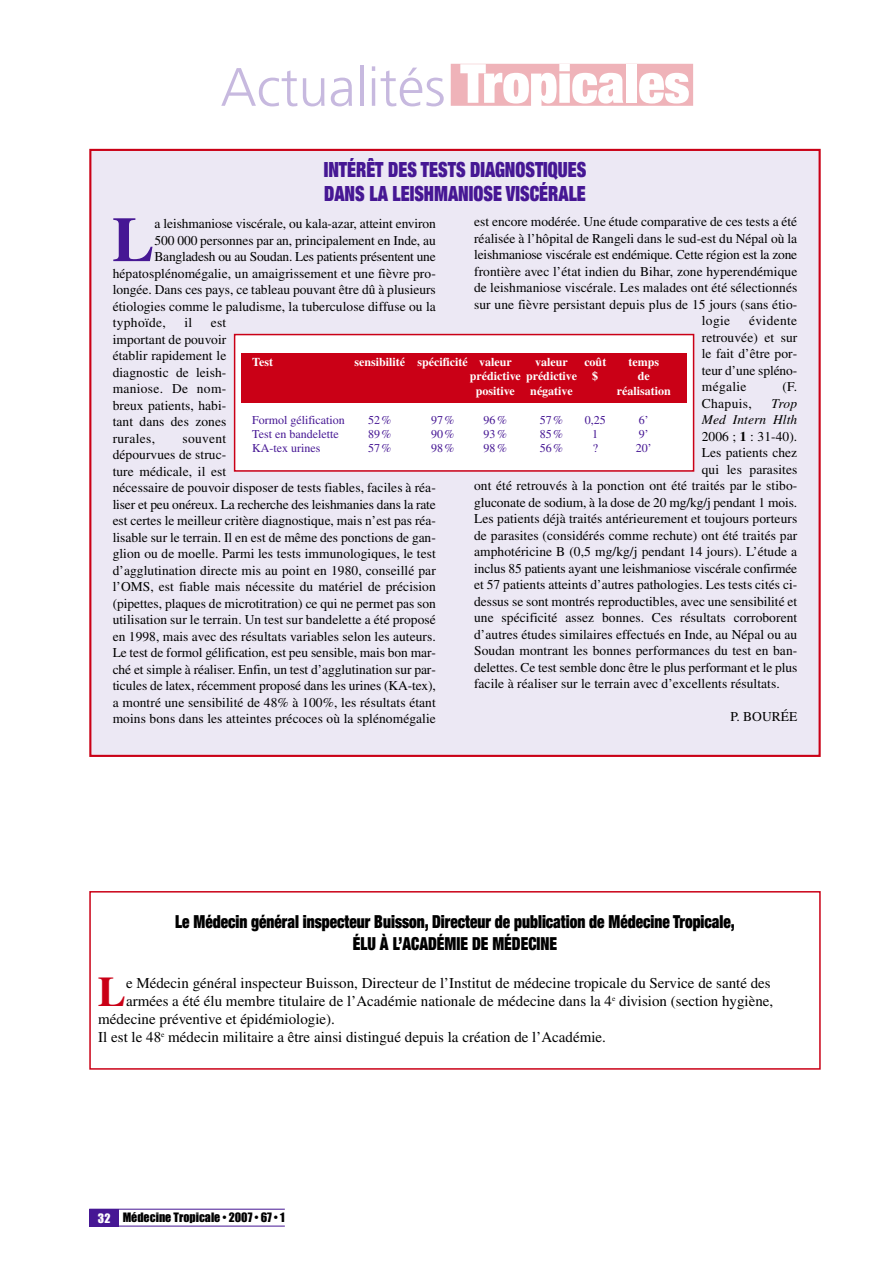
<style>
.page{position:relative;width:893px;height:1263px;background:#fff}
.page>*{position:absolute;margin:0;border:0;box-sizing:border-box;transform-origin:0 0}
.t1{font:700 63.3px "Times";color:#461794}
.t2{font:300 54px "Frutiger";color:#c7b9df}
.t3{font:700 42.15px "Times";color:#ca0016}
.t4{font:900 expanded 21px/23.2px "Helvetica Neue";color:#461794;scale:.85 1}
.t5{font:900 expanded 18px/21.6px "Helvetica Neue";color:#000;text-align:center;scale:.85 1}
.t6{font:15px "Times";color:#000}
.t7{font:13.5px/16.5px "Times";letter-spacing:.005em;color:#000;text-align:justify}
.t8{font:13.5px "Times";letter-spacing:-.015em;color:#000}
.t9{font:13.5px "Times";letter-spacing:.025em;color:#000}
.t10{font:italic 13.5px "Times";letter-spacing:.005em;color:#000}
.t11{font:700 12px "Times";color:#fff}
.t12{font:12px "Times";color:#461794}
.t13{font:12px "Impact";color:#000}
.s1{font-family:"Helvetica Neue";font-weight:900;font-stretch:expanded;color:#fff}
.s2{font-weight:700}
.s3{color:#fff}
</style>
<div class="page">
<div style="left:451px;top:64px;width:242px;height:42px;background:#efb3b9"></div>
<hr style="left:89px;top:1209px;width:196px;height:1px;background:#461794">
<hr style="left:89px;top:1226px;width:196px;height:1px;background:#461794">
<div style="left:89px;top:1209px;width:30px;height:17px;background:#461794"></div>
<div style="left:91px;top:151px;width:728px;height:604px;background:#ece8f4"></div>
<div style="left:235px;top:335px;width:458px;height:135px;background:#fff"></div>
<div style="left:234px;top:334px;width:460px;height:138px;border:2px solid #ca0016"></div>
<div style="left:241px;top:353px;width:446px;height:49px;background:#ca0016"></div>
<div style="left:89px;top:891px;width:732px;height:179px;border:2px solid #ca0016"></div>
<h2 class="t2" style="left:221px;top:65px;width:470px">Actualités <span class="s1">Tropicales</span></h2>
<h3 class="t4" style="left:324px;top:160px;width:310px">INTÉRÊT DES TESTS DIAGNOSTIQUES<br>DANS LA LEISHMANIOSE VISCÉRALE</h3>
<p class="t7" style="left:474px;top:215px;width:325px">est encore modérée. Une étude comparative de ces tests a été</p>
<p class="t7" style="left:474px;top:231px;width:325px">réalisée à l’hôpital de Rangeli dans le sud-est du Népal où la</p>
<p class="t8" style="left:474px;top:250px;width:325px">leishmaniose viscérale est endémique. Cette région est la zone</p>
<p class="t7" style="left:474px;top:264px;width:325px">frontière avec l’état indien du Bihar, zone hyperendémique</p>
<p class="t7" style="left:474px;top:281px;width:325px">de leishmaniose viscérale. Les malades ont été sélectionnés</p>
<p class="t7" style="left:474px;top:297px;width:325px">sur une fièvre persistant depuis plus de 15 jours (sans étio-</p>
<p class="t7" style="left:702px;top:314px;width:30px">logie</p>
<h1 class="t1" style="left:112px;top:218px;width:44px">L</h1>
<p class="t7" style="left:155px;top:217px;width:283px">a leishmaniose viscérale, ou kala-azar, atteint environ</p>
<p class="t7" style="left:154px;top:233px;width:283px">500 000 personnes par an, principalement en Inde, au</p>
<p class="t8" style="left:154px;top:252px;width:283px">Bangladesh ou au Soudan. Les patients présentent une</p>
<p class="t7" style="left:113px;top:266px;width:325px">hépatosplénomégalie, un amaigrissement et une fièvre pro-</p>
<p class="t7" style="left:113px;top:283px;width:325px">longée. Dans ces pays, ce tableau pouvant être dû à plusieurs</p>
<p class="t7" style="left:113px;top:299px;width:325px">étiologies comme le paludisme, la tuberculose diffuse ou la</p>
<p class="t9" style="left:113px;top:318px;width:55px">typhoïde,</p>
<p class="t7" style="left:184px;top:316px;width:9px">il</p>
<p class="t7" style="left:702px;top:314px;width:97px;text-indent:47px">évidente retrouvée) et sur le fait d’être por&shy;teur d’une spléno&shy;mégalie</p>
<p class="t7" style="left:113px;top:316px;width:115px;text-indent:98px">est important de pouvoir établir rapidement le diagnostic de leish&shy;maniose. De nom&shy;breux patients, habi&shy;tant dans des zones rurales,</p>
<p class="t11" style="left:252px;top:358px;width:22px">Test</p>
<p class="t11" style="left:354px;top:358px;width:159px">sensibilité spécificité valeur</p>
<p class="t11" style="left:535px;top:358px;width:34px">valeur</p>
<p class="t11" style="left:584px;top:358px;width:23px">coût</p>
<p class="t11" style="left:628px;top:358px;width:32px">temps</p>
<p class="t11" style="left:470px;top:372px;width:109px">prédictive prédictive</p>
<p class="t11" style="left:592px;top:372px;width:7px">$</p>
<p class="t11" style="left:638px;top:372px;width:13px">de</p>
<p class="t11" style="left:476px;top:387px;width:41px">positive</p>
<p class="t11" style="left:530px;top:387px;width:44px">négative</p>
<p class="t11" style="left:617px;top:387px;width:56px">réalisation</p>
<p class="t12" style="left:252px;top:415px;width:94px">Formol gélification</p>
<p class="t12" style="left:368px;top:415px;width:25px">52%</p>
<p class="t12" style="left:431px;top:415px;width:25px">97%</p>
<p class="t12" style="left:484px;top:415px;width:25px">96%</p>
<p class="t12" style="left:540px;top:415px;width:25px">57%</p>
<p class="t12" style="left:585px;top:415px;width:22px">0,25</p>
<p class="t12" style="left:639px;top:415px;width:11px">6’</p>
<p class="t12" style="left:252px;top:430px;width:88px">Test en bandelette</p>
<p class="t12" style="left:368px;top:430px;width:25px">89%</p>
<p class="t12" style="left:431px;top:430px;width:25px">90%</p>
<p class="t12" style="left:484px;top:430px;width:25px">93%</p>
<p class="t12" style="left:540px;top:430px;width:25px">85%</p>
<p class="t12" style="left:592px;top:430px;width:7px">1</p>
<p class="t12" style="left:639px;top:430px;width:11px">9’</p>
<p class="t12" style="left:252px;top:444px;width:70px">KA-tex urines</p>
<p class="t12" style="left:368px;top:444px;width:25px">57%</p>
<p class="t12" style="left:431px;top:444px;width:25px">98%</p>
<p class="t12" style="left:484px;top:444px;width:25px">98%</p>
<p class="t12" style="left:540px;top:444px;width:25px">56%</p>
<p class="t12" style="left:593px;top:444px;width:7px">?</p>
<p class="t12" style="left:636px;top:444px;width:17px">20’</p>
<p class="t7" style="left:782px;top:380px;width:16px">(F.</p>
<p class="t9" style="left:702px;top:399px;width:51px">Chapuis,</p>
<p class="t10" style="left:771px;top:399px;width:27px">Trop</p>
<p class="t10" style="left:702px;top:415px;width:97px">Med Intern Hlth</p>
<p class="t7" style="left:702px;top:429px;width:97px">2006 ; <span class="s2">1</span> : 31-40).</p>
<p class="t7" style="left:702px;top:446px;width:97px">Les patients chez</p>
<p class="t7" style="left:702px;top:462px;width:97px">qui les parasites</p>
<p class="t7" style="left:474px;top:479px;width:325px">ont été retrouvés à la ponction ont été traités par le stibo-</p>
<p class="t7" style="left:474px;top:495px;width:325px">gluconate de sodium, à la dose de 20 mg/kg/j pendant 1 mois.</p>
<p class="t7" style="left:474px;top:512px;width:325px">Les patients déjà traités antérieurement et toujours porteurs</p>
<p class="t7" style="left:474px;top:528px;width:325px">de parasites (considérés comme rechute) ont été traités par</p>
<p class="t7" style="left:474px;top:545px;width:325px">amphotéricine B (0,5 mg/kg/j pendant 14 jours). L’étude a</p>
<p class="t7" style="left:474px;top:561px;width:325px">inclus 85 patients ayant une leishmaniose viscérale confirmée</p>
<p class="t7" style="left:474px;top:578px;width:325px">et 57 patients atteints d’autres pathologies. Les tests cités ci-</p>
<p class="t7" style="left:474px;top:594px;width:325px">dessus se sont montrés reproductibles, avec une sensibilité et</p>
<p class="t7" style="left:474px;top:611px;width:325px">une spécificité assez bonnes. Ces résultats corroborent</p>
<p class="t7" style="left:474px;top:627px;width:325px">d’autres études similaires effectués en Inde, au Népal ou au</p>
<p class="t7" style="left:474px;top:644px;width:325px">Soudan montrant les bonnes performances du test en ban-</p>
<p class="t7" style="left:474px;top:660px;width:325px">delettes. Ce test semble donc être le plus performant et le plus</p>
<p class="t7" style="left:474px;top:677px;width:307px">facile à réaliser sur le terrain avec d’excellents résultats.</p>
<p class="t7" style="left:730px;top:710px;width:68px">P. BOURÉE</p>
<p class="t7" style="left:113px;top:431px;width:325px;text-align:left;text-indent:70px">souvent<br>dépourvues de struc-<br>ture médicale, il est<br>nécessaire de pouvoir disposer de tests fiables, faciles à réa&shy;liser et peu onéreux. La recherche des leishmanies dans la rate est certes le meilleur critère diagnostique, mais n’est pas réa&shy;lisable sur le terrain. Il en est de même des ponctions de gan&shy;glion ou de moelle. Parmi les tests immunologiques, le test d’agglutination directe mis au point en 1980, conseillé par l’OMS, est fiable mais nécessite du matériel de précision (pipettes, plaques de microtitration) ce qui ne permet pas son utilisation sur le terrain. Un test sur bandelette a été proposé en 1998, mais avec des résultats variables selon les auteurs.<br>Le test de formol gélification, est peu sensible, mais bon mar&shy;ché et simple à réaliser. Enfin, un test d’agglutination sur par&shy;ticules de latex, récemment proposé dans les urines (KA-tex), a montré une sensibilité de 48% à 100%, les résultats étant moins bons dans les atteintes précoces où la splénomégalie</p>
<h3 class="t5" style="left:175px;top:912px;width:660px">Le Médecin général inspecteur Buisson, Directeur de publication de Médecine Tropicale,<br>ÉLU À L’ACADÉMIE DE MÉDECINE</h3>
<h3 class="t3" style="left:98px;top:977px;width:30px">L</h3>
<p class="t6" style="left:126px;top:978px;width:646px">e Médecin général inspecteur Buisson, Directeur de l’Institut de médecine tropicale du Service de santé des</p>
<p class="t6" style="left:126px;top:996px;width:649px">armées a été élu membre titulaire de l’Académie nationale de médecine dans la 4<sup>e</sup> division (section hygiène,</p>
<p class="t6" style="left:98px;top:1014px;width:238px">médecine préventive et épidémiologie).</p>
<p class="t6" style="left:98px;top:1032px;width:509px">Il est le 48<sup>e</sup> médecin militaire a être ainsi distingué depuis la création de l’Académie.</p>
<p class="t13" style="left:98px;top:1211px;width:188px"><span class="s3">32</span> Médecine Tropicale • 2007 • 67 • 1</p>
</div>
